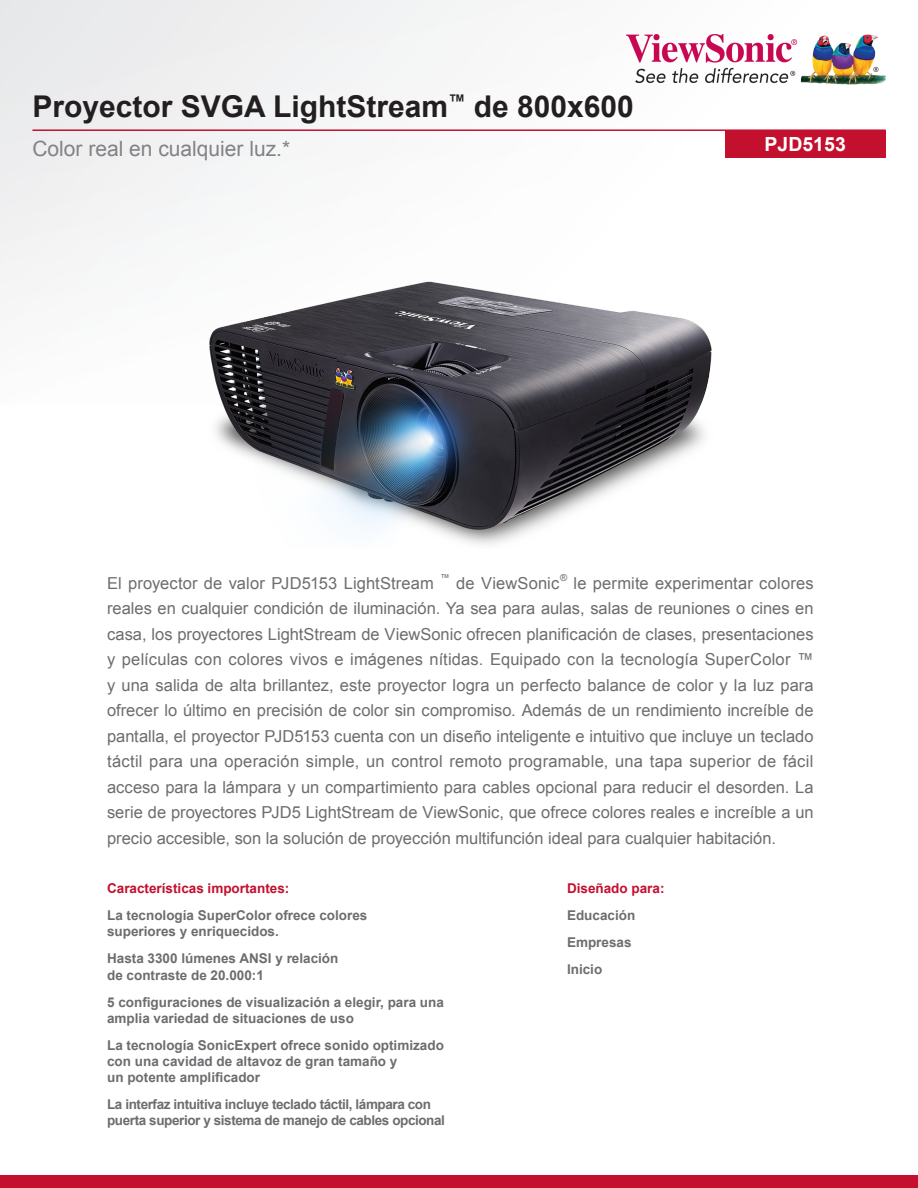
<style>
.page{position:relative;width:918px;height:1188px;background:#fff}
.page>*{position:absolute;margin:0;border:0;box-sizing:border-box;transform-origin:0 0}
.Headline{font:700 30px "Arial";color:#231f20}
.t1{font:21px "Arial";color:#818285}
.Product_Number{font:700 19.5px "Arial";color:#fff}
.Body_Copy{font:16.5px/25.5px "Arial";color:#6c6d70;text-align:justify}
.Bullets_2{font:700 13.5px/16.2px "Arial";color:#6c6d70}
.Bullets_2-2{font:700 13.5px/16.2px "Arial";letter-spacing:-.03em;color:#6c6d70}
.Bullets_2-3{font:700 13.5px "Arial";color:#c3102f}
.Body_Copy-2{font:9.6px "Arial";color:#6c6d70}
</style>
<div class="page">
<div style="left:1px;top:1px;width:916px;height:405px;background:linear-gradient(to right,#f0f1f2,#fff)"></div>
<div style="left:0;top:1175px;width:918px;height:13px;background:#c3102f"></div>
<img style="left:627px;top:35px;width:259px;height:49px">
<hr style="left:32px;top:129px;width:854px;height:2px;background:#c3102f">
<div style="left:725px;top:130px;width:161px;height:27px;background:#c3102f"></div>
<img style="left:190px;top:263px;width:540px;height:282px">
<p class="Headline" style="left:32px;top:87px;width:603px">Proyector SVGA LightStream<sup>™</sup> de 800x600</p>
<p class="t1" style="left:32px;top:134px;width:259px">Color real en cualquier luz.*</p>
<p class="Product_Number" style="left:765px;top:131px;width:83px">PJD5153</p>
<p class="Body_Copy" style="left:456px;top:570px;width:105px">de ViewSonic</p>
<p class="Body_Copy-2" style="left:560px;top:571px;width:9px">®</p>
<p class="Body_Copy-2" style="left:440px;top:571px;width:11px">™</p>
<p class="Body_Copy" style="left:107px;top:570px;width:328px">El proyector de valor PJD5153 LightStream</p>
<p class="Body_Copy" style="left:107px;top:570px;width:708px;text-indent:466px">le permite experimentar colores reales en cualquier condición de iluminación. Ya sea para aulas, salas de reuniones o cines en casa, los proyectores LightStream de ViewSonic ofrecen planificación de clases, presentaciones y películas con colores vivos e imágenes nítidas. Equipado con la tecnología SuperColor ™ y una salida de alta brillantez, este proyector logra un perfecto balance de color y la luz para ofrecer lo último en precisión de color sin compromiso. Además de un rendimiento increíble de pantalla, el proyector PJD5153 cuenta con un diseño inteligente e intuitivo que incluye un teclado táctil para una operación simple, un control remoto programable, una tapa superior de fácil acceso para la lámpara y un compartimiento para cables opcional para reducir el desorden. La serie de proyectores PJD5 LightStream de ViewSonic, que ofrece colores reales e increíble a un precio accesible, son la solución de proyección multifunción ideal para cualquier habitación.</p>
<p class="Bullets_2-3" style="left:107px;top:880px;width:184px">Características importantes:</p>
<p class="Bullets_2" style="left:107px;top:908px;width:262px">La tecnología SuperColor ofrece colores superiores y enriquecidos.</p>
<p class="Bullets_2" style="left:107px;top:951px;width:233px">Hasta 3300 lúmenes ANSI y relación de contraste de 20.000:1</p>
<p class="Bullets_2" style="left:107px;top:994px;width:338px">5 configuraciones de visualización a elegir, para una amplia variedad de situaciones de uso</p>
<p class="Bullets_2" style="left:107px;top:1037px;width:338px">La tecnología SonicExpert ofrece sonido optimizado con una cavidad de altavoz de gran tamaño y<br>un potente amplificador</p>
<p class="Bullets_2-2" style="left:107px;top:1097px;width:339px">La interfaz intuitiva incluye teclado táctil, lámpara con puerta superior y sistema de manejo de cables opcional</p>
<p class="Bullets_2-3" style="left:567px;top:880px;width:99px">Diseñado para:</p>
<p class="Bullets_2" style="left:567px;top:908px;width:70px">Educación</p>
<p class="Bullets_2" style="left:567px;top:935px;width:66px">Empresas</p>
<p class="Bullets_2" style="left:567px;top:962px;width:37px">Inicio</p>
</div>
